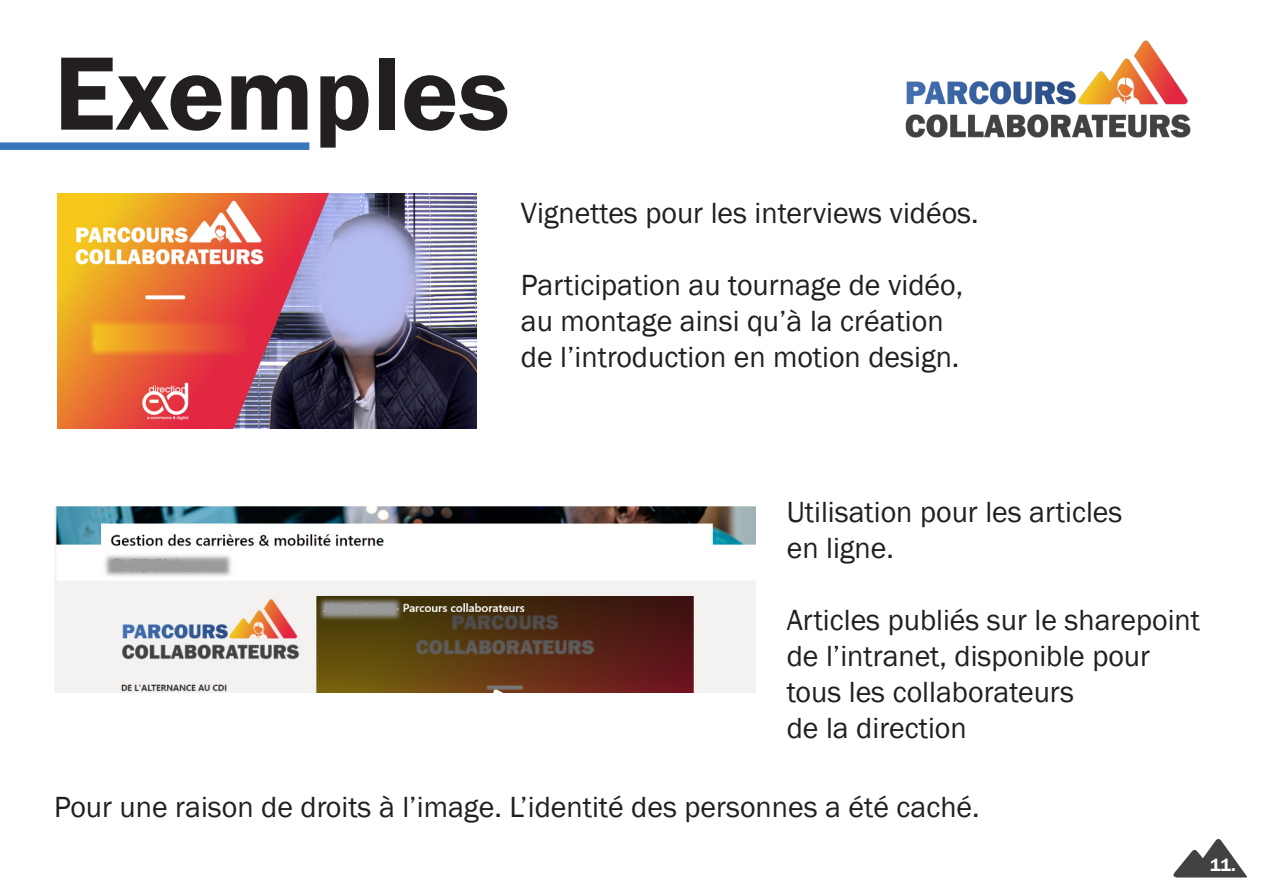
<style>
.page{position:relative;width:1263px;height:893px;background:#fff}
.page>*{position:absolute;margin:0;border:0;box-sizing:border-box;transform-origin:0 0}
.t1{font:600 108px "Franklin Gothic";color:#231f20}
.t2{font:30px/36px "Franklin Gothic";color:#231f20}
.t3{font:600 18px "Franklin Gothic";color:#fff}
</style>
<div class="page">
<svg style="left:1173px;top:839px;width:74px;height:38px"></svg>
<div style="left:0;top:142px;width:309px;height:8px;background:#3976bc"></div>
<img style="left:905px;top:40px;width:286px;height:98px">
<img style="left:57px;top:194px;width:420px;height:234px">
<img style="left:54px;top:507px;width:701px;height:185px">
<p class="t1" style="left:54px;top:27px;width:457px">Exemples</p>
<p class="t2" style="left:521px;top:195px;width:459px">Vignettes pour les interviews vidéos.</p>
<p class="t2" style="left:521px;top:267px;width:444px">Participation au tournage de vidéo,</p>
<p class="t2" style="left:521px;top:303px;width:424px">au montage ainsi qu’à la création</p>
<p class="t2" style="left:521px;top:339px;width:440px">de l’introduction en motion design.</p>
<p class="t2" style="left:787px;top:494px;width:337px">Utilisation pour les articles</p>
<p class="t2" style="left:787px;top:530px;width:109px">en ligne.</p>
<p class="t2" style="left:787px;top:602px;width:415px">Articles publiés sur le sharepoint de l’intranet, disponible pour tous les collaborateurs</p>
<p class="t2" style="left:787px;top:710px;width:182px">de la direction</p>
<p class="t2" style="left:54px;top:790px;width:927px">Pour une raison de droits à l’image. L’identité des personnes a été caché.</p>
<p class="t3" style="left:1210px;top:854px;width:27px">11.</p>
</div>
